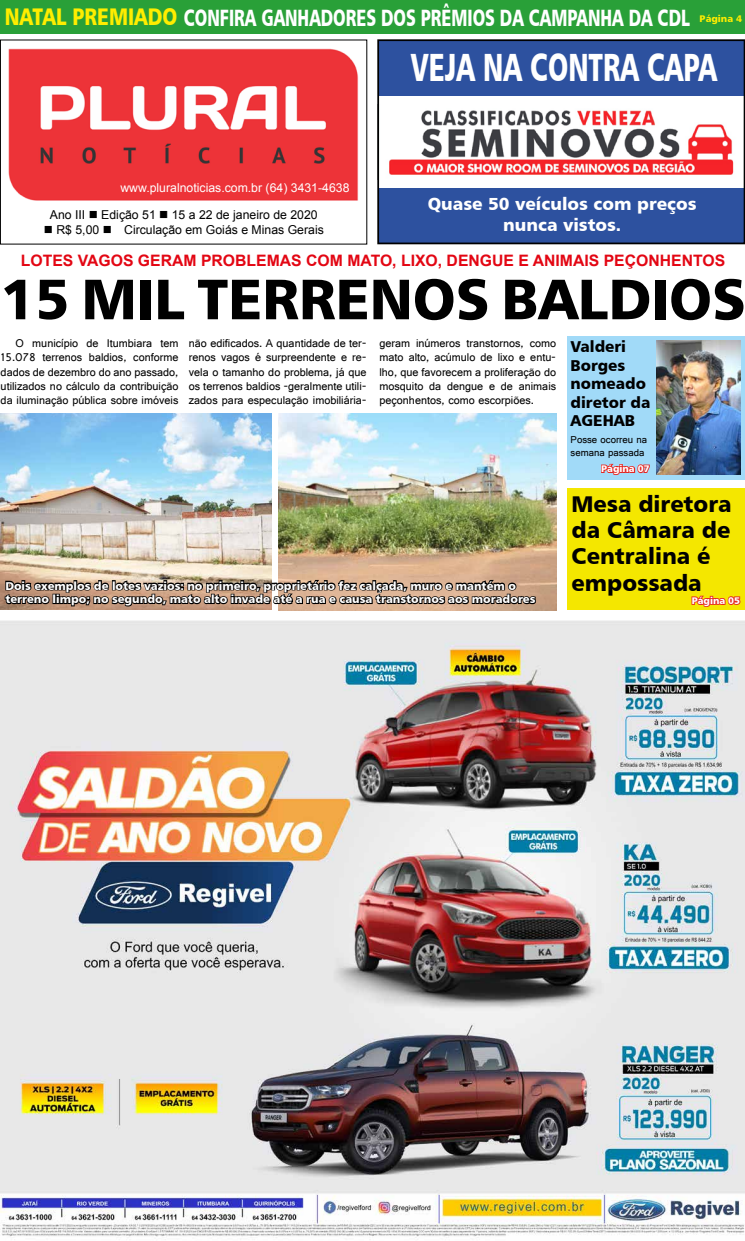
<style>
.page{position:relative;width:745px;height:1241px;background:#fff}
.page>*{position:absolute;margin:0;border:0;box-sizing:border-box;transform-origin:0 0}
.t1{font:56.88px "Humanist 777 BT Black B";color:#000}
.t2{font:39.38px "Humanist 777 BT Black B";color:#fff;scale:.67 1}
.t3{font:23.62px "Humanist 777 BT Black B";color:#fff;scale:.69 1}
.t4{font:22.75px/26.2px "Humanist 777 BT Black B";color:#000}
.t5{font:17.5px/21px "Humanist 777 BT Black B";color:#fff;text-align:center}
.t6{font:700 15.75px "Arial";color:#e30613}
.t7{font:15.75px/18.4px "Humanist 777 BT Black B";color:#000}
.t8{font:12.25px "Arial";color:#000}
.t9{font:12.25px "Arial";color:#fff}
.t10{font:11.81px/14.4px "Gautami";color:#000;text-align:justify}
.t11{font:11.38px/13.7px "Humanist 777 BT Black B";color:#fff}
.t12{font:10.5px/13.6px "Gautami";color:#000}
.t13{font:9.62px "Humanist 777 BT Black B";color:#fff}
.t14{font:9.62px "Humanist 777 BT Black B";color:#ffed00}
.s1{font-size:24.06px;color:#ffed00}
</style>
<div class="page">
<img style="left:278px;top:414px;width:277px;height:196px">
<div style="left:379px;top:188px;width:365px;height:55px;background:#2d519f"></div>
<div style="left:0;top:0;width:744px;height:33px;background:#29a038"></div>
<img style="left:8px;top:48px;width:351px;height:152px">
<img style="left:389px;top:110px;width:345px;height:65px">
<div style="left:379px;top:41px;width:364px;height:54px;background:#2d519f"></div>
<div style="left:377px;top:39px;width:367px;height:205px;border:2px solid #000"></div>
<img style="left:1px;top:414px;width:271px;height:196px">
<svg style="left:4px;top:579px;width:533px;height:28px;background:#6e594a"></svg>
<div style="left:566px;top:489px;width:178px;height:121px;background:#f4e700"></div>
<svg style="left:691px;top:595px;width:50px;height:12px"></svg>
<div style="left:566px;top:335px;width:178px;height:144px;background:#a1daf8"></div>
<img style="left:656px;top:340px;width:84px;height:134px">
<svg style="left:601px;top:463px;width:49px;height:13px"></svg>
<img style="left:1px;top:620px;width:743px;height:620px">
<h3 class="t3" style="left:5px;top:3px;width:993px"><span class="s1">NATAL PREMIADO</span> CONFIRA GANHADORES DOS PRÊMIOS DA CAMPANHA DA CDL</h3>
<p class="t14" style="left:699px;top:13px;width:44px">Página 4</p>
<p class="t9" style="left:120px;top:179px;width:230px">www.pluralnoticias.com.br (64) 3431-4638</p>
<p class="t8" style="left:50px;top:207px;width:269px">Ano III ■ Edição 51 ■ 15 a 22 de janeiro de 2020</p>
<p class="t8" style="left:44px;top:222px;width:281px">■ R$ 5,00 ■ Circulação em Goiás e Minas Gerais</p>
<h2 class="t2" style="left:410px;top:42px;width:459px">VEJA NA CONTRA CAPA</h2>
<h3 class="t5" style="left:427px;top:192px;width:270px">Quase 50 veículos com preços nunca vistos.</h3>
<h3 class="t6" style="left:21px;top:250px;width:705px">LOTES VAGOS GERAM PROBLEMAS COM MATO, LIXO, DENGUE E ANIMAIS PEÇONHENTOS</h3>
<h1 class="t1" style="left:1px;top:263px;width:746px">15 MIL TERRENOS BALDIOS</h1>
<p class="t10" style="left:1px;top:335px;width:179px;text-indent:15px">O município de Itumbiara tem 15.078 terrenos baldios, conforme dados de dezembro do ano passado, utilizados no cálculo da contribuição da iluminação pública sobre imóveis</p>
<p class="t10" style="left:189px;top:335px;width:179px">não edificados. A quantidade de ter&shy;renos vagos é surpreendente e re&shy;vela o tamanho do problema, já que os terrenos baldios -geralmente utili&shy;zados para especulação imobiliária-</p>
<p class="t10" style="left:379px;top:335px;width:178px">geram inúmeros transtornos, como mato alto, acúmulo de lixo e entu&shy;lho, que favorecem a proliferação do mosquito da dengue e de animais peçonhentos, como escorpiões.</p>
<h3 class="t7" style="left:570px;top:337px;width:81px">Valderi<br>Borges nomeado diretor da<br>AGEHAB</h3>
<p class="t13" style="left:601px;top:462px;width:50px">Página 07</p>
<p class="t12" style="left:570px;top:432px;width:78px">Posse ocorreu na semana passada</p>
<p class="t11" style="left:5px;top:578px;width:531px">Dois exemplos de lotes vazios: no primeiro, proprietário fez calçada, muro e mantém o terreno limpo; no segundo, mato alto invade até a rua e causa transtornos aos moradores</p>
<h3 class="t4" style="left:571px;top:490px;width:162px">Mesa diretora da Câmara de<br>Centralina é empossada</h3>
<p class="t13" style="left:691px;top:594px;width:50px">Página 05</p>
</div>
